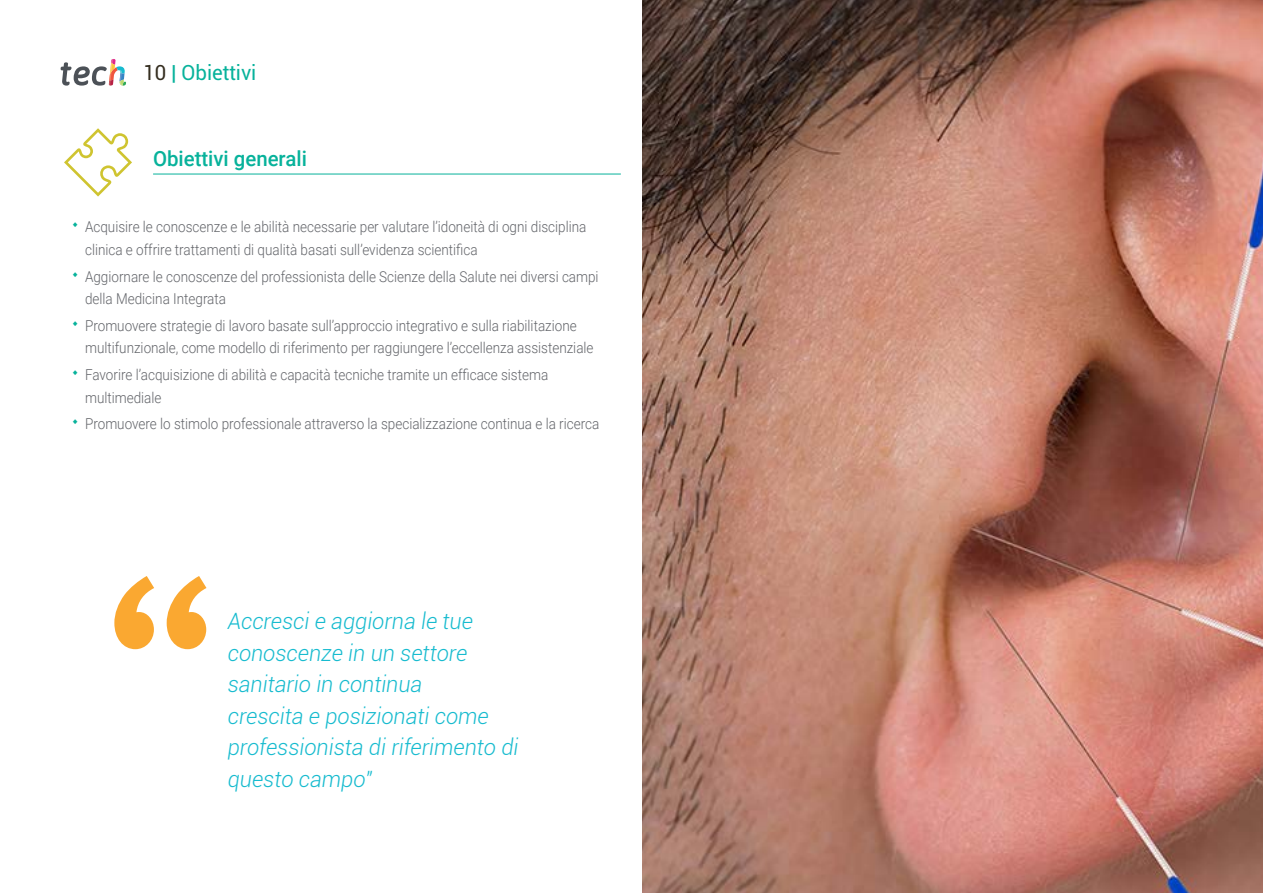
<style>
.page{position:relative;width:1263px;height:893px;background:#fff}
.page>*{position:absolute;margin:0;border:0;box-sizing:border-box;transform-origin:0 0}
.Destacados{font:italic 300 22.5px/31.5px "Roboto";color:#17bbcf}
.Sección___Pag{font:500 21px "Roboto";color:#07b29b}
.Sección___Pag-2{font:21px "Roboto";color:#07b29b}
.t1{font:300 15px/22.5px "Roboto";color:#63656a;scale:.9 1}
.s1{color:#342d1f}
</style>
<div class="page">
<img style="left:642px;top:0;width:621px;height:893px">
<svg style="left:114px;top:576px;width:92px;height:73px"></svg>
<svg style="left:61px;top:59px;width:65px;height:27px"></svg>
<svg style="left:64px;top:128px;width:68px;height:69px"></svg>
<hr style="left:153px;top:174px;width:468px;height:1px;background:#07b29b">
<p class="Sección___Pag-2" style="left:144px;top:57px;width:114px"><span class="s1">10</span> | Obiettivi</p>
<p class="Sección___Pag" style="left:153px;top:144px;width:155px">Obiettivi generali</p>
<p class="t1" style="left:85px;top:215px;width:558px">Acquisire le conoscenze e le abilità necessarie per valutare l’idoneità di ogni disciplina clinica e offrire trattamenti di qualità basati sull’evidenza scientifica</p>
<p class="t1" style="left:85px;top:264px;width:572px">Aggiornare le conoscenze del professionista delle Scienze della Salute nei diversi campi della Medicina Integrata</p>
<p class="t1" style="left:85px;top:314px;width:566px">Promuovere strategie di lavoro basate sull’approccio integrativo e sulla riabilitazione multifunzionale, come modello di riferimento per raggiungere l’eccellenza assistenziale</p>
<p class="t1" style="left:85px;top:363px;width:516px">Favorire l’acquisizione di abilità e capacità tecniche tramite un efficace sistema multimediale</p>
<p class="t1" style="left:85px;top:412px;width:573px">Promuovere lo stimolo professionale attraverso la specializzazione continua e la ricerca</p>
<p class="Destacados" style="left:228px;top:605px;width:292px">Accresci e aggiorna le tue conoscenze in un settore sanitario in continua<br>crescita e posizionati come professionista di riferimento di questo campo"</p>
</div>
